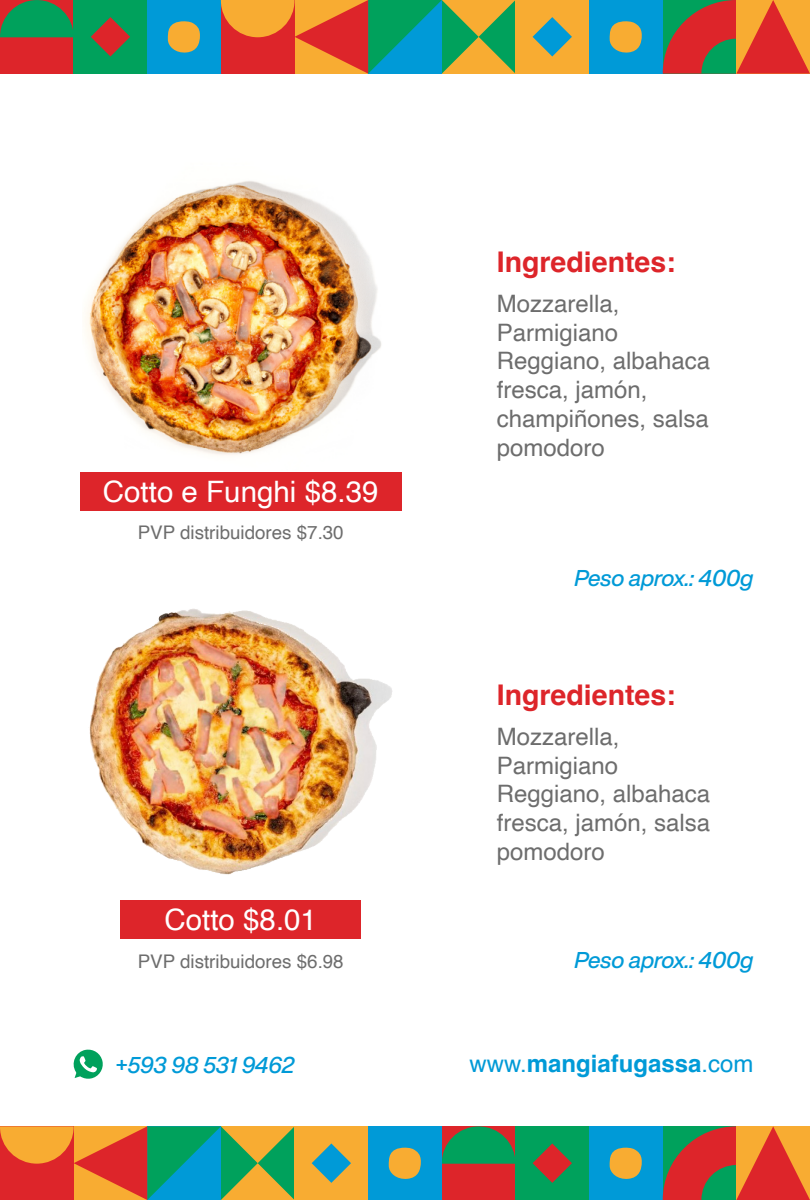
<style>
.page{position:relative;width:810px;height:1200px;background:#fff}
.page>*{position:absolute;margin:0;border:0;box-sizing:border-box;transform-origin:0 0}
.t1{font:29.55px "Helvetica";color:#fff}
.t2{font:700 28.5px "Helvetica";color:#dd252a}
.t3{font:24px/28.8px "Helvetica";color:#6d6d6d}
.t4{font:700 24px "Helvetica";color:#009ad7}
.t5{font:22.5px "Helvetica Now Display Med Ita";letter-spacing:-.01em;color:#009ad7}
.t6{font:18.75px "Helvetica";color:#6d6d6d}
.s1{font-weight:400}
</style>
<div class="page">
<div style="left:589px;top:1126px;width:74px;height:74px;background:#009ad7"></div>
<svg style="left:609px;top:1148px;width:33px;height:31px"></svg>
<div style="left:442px;top:1126px;width:73px;height:74px;background:#dd252a"></div>
<svg style="left:442px;top:1126px;width:73px;height:38px"></svg>
<div style="left:515px;top:1126px;width:74px;height:74px;background:#00a15c"></div>
<svg style="left:533px;top:1143px;width:39px;height:40px"></svg>
<div style="left:368px;top:1126px;width:74px;height:74px;background:#009ad7"></div>
<svg style="left:388px;top:1148px;width:33px;height:31px"></svg>
<div style="left:295px;top:1126px;width:73px;height:74px;background:#f8ac32"></div>
<svg style="left:312px;top:1143px;width:39px;height:40px"></svg>
<svg style="left:663px;top:1126px;width:147px;height:74px;background:#b85f35"></svg>
<svg style="left:0;top:1126px;width:295px;height:74px;background:#95804f"></svg>
<div style="left:147px;top:0;width:74px;height:74px;background:#009ad7"></div>
<svg style="left:167px;top:21px;width:33px;height:32px"></svg>
<div style="left:0;top:0;width:74px;height:74px;background:#dd252a"></div>
<svg style="left:0;top:0;width:74px;height:37px"></svg>
<div style="left:74px;top:0;width:73px;height:74px;background:#00a15c"></div>
<svg style="left:91px;top:17px;width:39px;height:40px"></svg>
<div style="left:589px;top:0;width:74px;height:74px;background:#009ad7"></div>
<svg style="left:609px;top:21px;width:33px;height:32px"></svg>
<div style="left:515px;top:0;width:74px;height:74px;background:#f8ac32"></div>
<svg style="left:533px;top:17px;width:39px;height:40px"></svg>
<svg style="left:663px;top:0;width:147px;height:74px;background:#b85f35"></svg>
<svg style="left:221px;top:0;width:294px;height:74px;background:#93814f"></svg>
<svg style="left:73px;top:1049px;width:30px;height:30px"></svg>
<div style="left:121px;top:901px;width:240px;height:38px;background:#dd252a"></div>
<img style="left:85px;top:181px;width:296px;height:274px">
<div style="left:80px;top:472px;width:322px;height:39px;background:#dd252a"></div>
<img style="left:89px;top:608px;width:303px;height:267px">
<p class="t1" style="left:103px;top:468px;width:277px">Cotto e Funghi $8.39</p>
<p class="t6" style="left:138px;top:518px;width:208px">PVP distribuidores $7.30</p>
<p class="t1" style="left:164px;top:897px;width:154px">Cotto $8.01</p>
<p class="t6" style="left:138px;top:947px;width:208px">PVP distribuidores $6.98</p>
<p class="t5" style="left:115px;top:1050px;width:181px">+593 98 531 9462</p>
<p class="t2" style="left:497px;top:245px;width:180px">Ingredientes:</p>
<p class="t3" style="left:497px;top:290px;width:215px">Mozzarella,<br>Parmigiano<br>Reggiano, albahaca fresca, jamón, champiñones, salsa pomodoro</p>
<p class="t5" style="left:574px;top:563px;width:181px">Peso aprox.: 400g</p>
<p class="t2" style="left:497px;top:678px;width:180px">Ingredientes:</p>
<p class="t3" style="left:497px;top:723px;width:215px">Mozzarella,<br>Parmigiano<br>Reggiano, albahaca fresca, jamón, salsa pomodoro</p>
<p class="t5" style="left:574px;top:945px;width:181px">Peso aprox.: 400g</p>
<p class="t4" style="left:469px;top:1049px;width:286px"><span class="s1">www.</span>mangiafugassa<span class="s1">.com</span></p>
</div>
